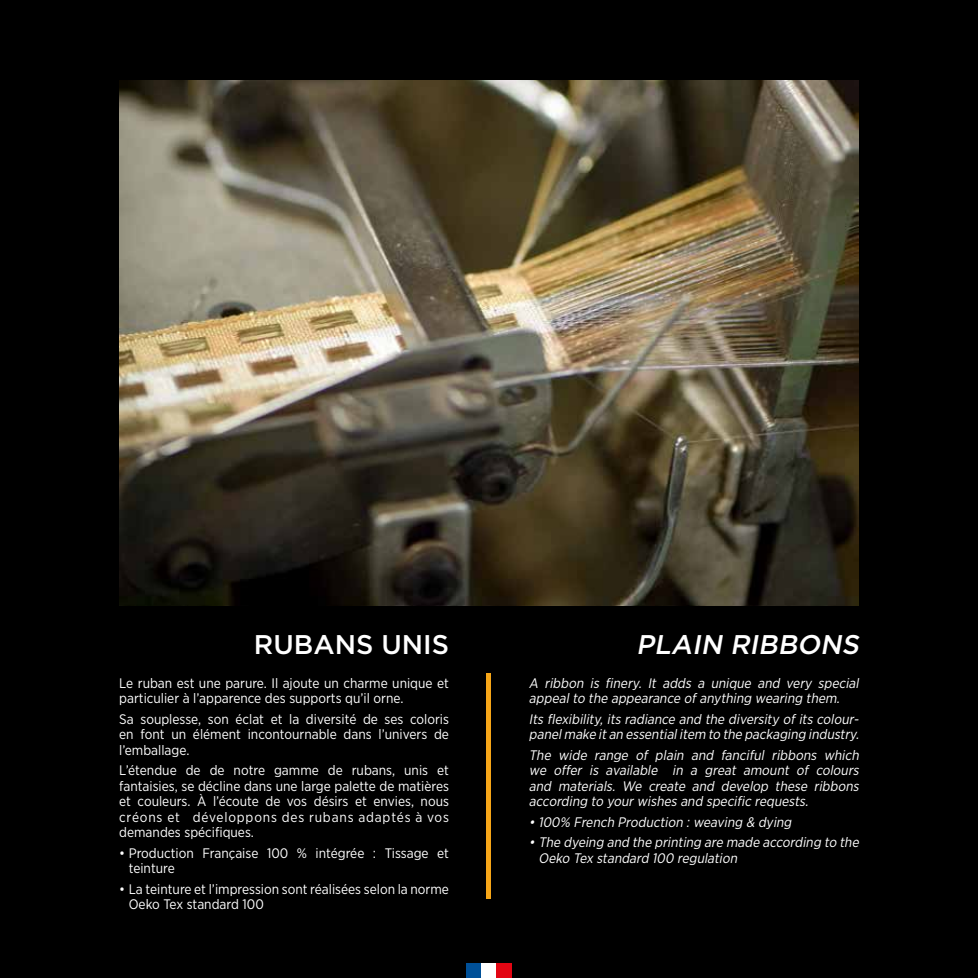
<style>
.page{position:relative;width:978px;height:978px;background:#000}
.page>*{position:absolute;margin:0;border:0;box-sizing:border-box;transform-origin:0 0}
.t1{font:italic 500 27px "Gotham";color:#fff}
.t2{font:500 27px "Gotham";color:#fff}
.t3{font:13.8px/15.6px "Gotham Narrow";color:#fff}
.t4{font:italic 13.8px/15.5px "Gotham Narrow";color:#fff}
</style>
<div class="page">
<img style="left:119px;top:80px;width:740px;height:525px">
<hr style="left:487px;top:673px;width:4px;height:226px;background:#f7a618">
<div style="left:466px;top:963px;width:15px;height:15px;background:#005098"></div>
<div style="left:481px;top:963px;width:16px;height:15px;background:#fff"></div>
<div style="left:497px;top:963px;width:15px;height:15px;background:#e30613"></div>
<h1 class="t2" style="left:254px;top:627px;width:197px">RUBANS UNIS</h1>
<h1 class="t1" style="left:636px;top:627px;width:230px">PLAIN RIBBONS</h1>
<p class="t3" style="left:119px;top:675px;width:331px">Le ruban est une parure. Il ajoute un charme unique et particulier à l’apparence des supports qu’il orne.</p>
<p class="t3" style="left:119px;top:711px;width:331px;text-align:justify">Sa souplesse, son éclat et la diversité de ses coloris en font un élément incontournable dans l’univers de l’emballage.</p>
<p class="t3" style="left:119px;top:762px;width:331px;text-align:justify">L’étendue de de notre gamme de rubans, unis et fantaisies, se décline dans une large palette de matières et couleurs. À l’écoute de vos désirs et envies, nous créons et développons des rubans adaptés à vos demandes spécifiques.</p>
<p class="t3" style="left:129px;top:845px;width:322px;text-indent:-10px">• Production Française 100 % intégrée : Tissage et teinture</p>
<p class="t3" style="left:129px;top:881px;width:322px;text-indent:-10px">• La teinture et l’impression sont réalisées selon la norme<br>Oeko Tex standard 100</p>
<p class="t4" style="left:529px;top:675px;width:334px">A ribbon is finery. It adds a unique and very special appealto the appearance ofanything wearing them.</p>
<p class="t4" style="left:529px;top:711px;width:334px">Its flexibility, its radiance and the diversity of its colour&shy;panelmake itan essentialitem to the packaging industry.</p>
<p class="t4" style="left:529px;top:747px;width:334px;text-align:justify">The wide range of plain and fanciful ribbons which we offer is available in a great amount of colours and materials. We create and develop these ribbons according to yourwishes and specific requests.</p>
<p class="t4" style="left:529px;top:814px;width:267px">• 100% French Production :weaving &amp; dying</p>
<p class="t4" style="left:538px;top:834px;width:325px;text-indent:-10px">• The dyeing and the printing are made according to the<br>Oeko Tex standard 100 regulation</p>
</div>
